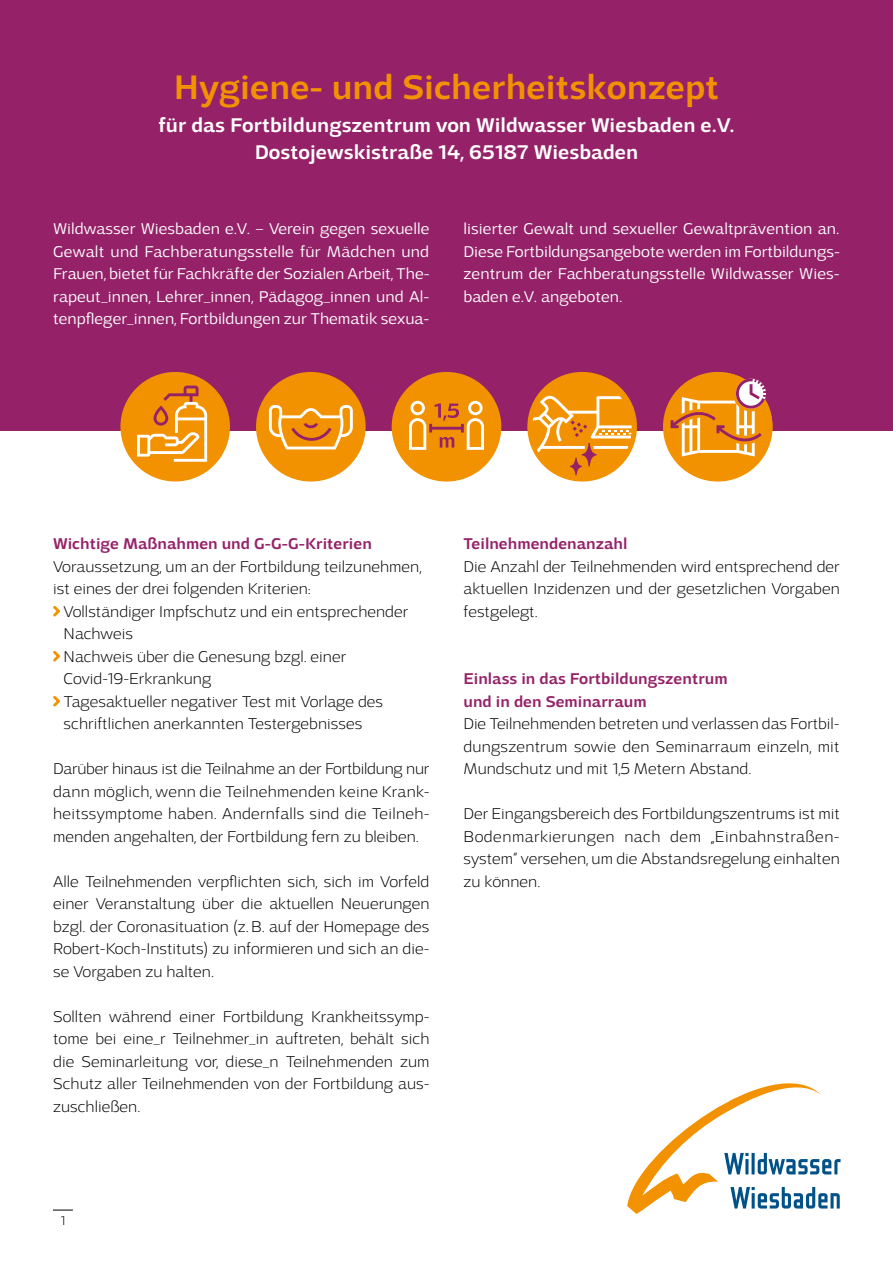
<style>
.page{position:relative;width:893px;height:1263px;background:#fff}
.page>*{position:absolute;margin:0;border:0;box-sizing:border-box;transform-origin:0 0}
.t1{font:500 36px "Adria Grotesk";color:#f39200}
.t2{font:500 21px/27px "Adria Grotesk";color:#fff;text-align:center}
.t3{font:200 16.5px/22.5px "Adria Grotesk";color:#000;text-align:justify}
.t4{font:300 16.5px/22.5px "Adria Grotesk";color:#fff;text-align:justify}
.t5{font:500 16.5px/22.5px "Adria Grotesk";color:#952269}
.t6{font:200 13.5px "Adria Grotesk";color:#000}
</style>
<div class="page">
<div style="left:0;top:0;width:893px;height:431px;background:#952269"></div>
<svg style="left:627px;top:1083px;width:213px;height:131px"></svg>
<svg style="left:120px;top:372px;width:110px;height:109px"></svg>
<svg style="left:663px;top:372px;width:110px;height:109px"></svg>
<svg style="left:256px;top:372px;width:110px;height:109px"></svg>
<svg style="left:392px;top:372px;width:109px;height:109px"></svg>
<svg style="left:53px;top:605px;width:7px;height:12px"></svg>
<svg style="left:53px;top:650px;width:7px;height:12px"></svg>
<svg style="left:53px;top:695px;width:7px;height:12px"></svg>
<svg style="left:53px;top:1210px;width:20px;height:1px"></svg>
<svg style="left:527px;top:372px;width:110px;height:109px"></svg>
<h1 class="t1" style="left:174px;top:66px;width:547px">Hygiene- und Sicherheitskonzept</h1>
<p class="t2" style="left:158px;top:112px;width:577px">für das Fortbildungszentrum von Wildwasser Wiesbaden e.V.<br>Dostojewskistraße 14, 65187 Wiesbaden</p>
<p class="t4" style="left:53px;top:217px;width:378px">Wildwasser Wiesbaden e.V. – Verein gegen sexuelle Gewalt und Fachberatungsstelle für Mädchen und Frauen, bietet für Fachkräfte der Sozialen Arbeit, The&shy;rapeut_innen, Lehrer_innen, Pädagog_innen und Al&shy;tenpfleger_innen, Fortbildungen zur Thematik sexua-</p>
<p class="t4" style="left:463px;top:217px;width:378px">lisierter Gewalt und sexueller Gewaltprävention an.<br>Diese Fortbildungsangebote werden im Fortbildungs&shy;zentrum der Fachberatungsstelle Wildwasser Wies&shy;baden e.V. angeboten.</p>
<p class="t5" style="left:53px;top:533px;width:320px">Wichtige Maßnahmen und G-G-G-Kriterien</p>
<p class="t3" style="left:53px;top:555px;width:370px">Voraussetzung, um an der Fortbildung teilzunehmen, ist eines der drei folgenden Kriterien:</p>
<p class="t3" style="left:64px;top:600px;width:346px;text-align:left">Vollständiger Impfschutz und ein entsprechender Nachweis<br>Nachweis über die Genesung bzgl. einer Covid-19-Erkrankung<br>Tagesaktueller negativer Test mit Vorlage des schriftlichen anerkannten Testergebnisses</p>
<p class="t3" style="left:53px;top:757px;width:378px">Darüber hinaus ist die Teilnahme an der Fortbildung nur dann möglich, wenn die Teilnehmenden keine Krank&shy;heitssymptome haben. Andernfalls sind die Teilneh&shy;menden angehalten, der Fortbildung fern zu bleiben.</p>
<p class="t3" style="left:53px;top:870px;width:378px">Alle Teilnehmenden verpflichten sich, sich im Vorfeld einer Veranstaltung über die aktuellen Neuerungen bzgl. der Coronasituation (z. B. auf der Homepage des Robert-Koch-Instituts) zu informieren und sich an die&shy;se Vorgaben zu halten.</p>
<p class="t3" style="left:53px;top:1005px;width:378px">Sollten während einer Fortbildung Krankheitssymp&shy;tome bei eine_r Teilnehmer_in auftreten, behält sich die Seminarleitung vor, diese_n Teilnehmenden zum Schutz aller Teilnehmenden von der Fortbildung aus&shy;zuschließen.</p>
<p class="t5" style="left:463px;top:533px;width:165px">Teilnehmendenanzahl</p>
<p class="t3" style="left:463px;top:555px;width:378px">Die Anzahl der Teilnehmenden wird entsprechend der aktuellen Inzidenzen und der gesetzlichen Vorgaben festgelegt.</p>
<p class="t5" style="left:463px;top:668px;width:266px">Einlass in das Fortbildungszentrum und in den Seminarraum</p>
<p class="t3" style="left:463px;top:712px;width:378px">Die Teilnehmenden betreten und verlassen das Fortbil&shy;dungszentrum sowie den Seminarraum einzeln, mit Mundschutz und mit 1,5 Metern Abstand.</p>
<p class="t3" style="left:463px;top:802px;width:378px">Der Eingangsbereich des Fortbildungszentrums ist mit Bodenmarkierungen nach dem „Einbahnstraßen&shy;system“ versehen, um die Abstandsregelung einhalten zu können.</p>
<p class="t6" style="left:60px;top:1213px;width:6px">1</p>
</div>
